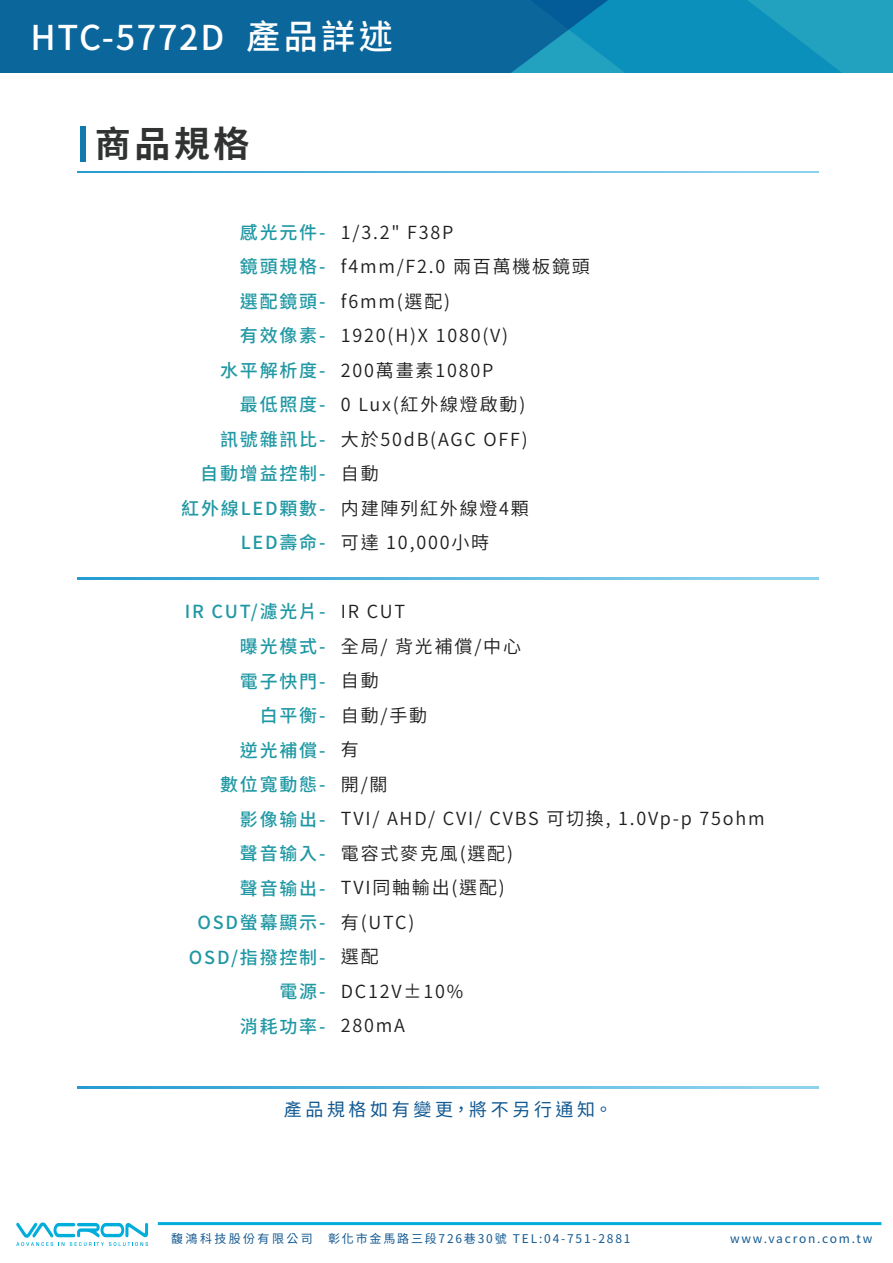
<style>
.page{position:relative;width:893px;height:1263px;background:#fff}
.page>*{position:absolute;margin:0;border:0;box-sizing:border-box;transform-origin:0 0}
.t1{font:700 36px "Noto Sans CJ Ktc";color:#313333}
.t2{font:500 34.2px "Noto Sans CJ Ktc";letter-spacing:.05em;color:#fff}
.t3{font:600 18px/34.5px "Noto Sans CJ Ktc";letter-spacing:.1em;color:#1e1e1e}
.t4{font:500 18px/34.5px "Noto Sans CJ Ktc";letter-spacing:.1em;color:#2098a4;text-align:right}
.t5{font:18px "Noto Sans Mono CJ Ktc";letter-spacing:.2em;color:#125992}
.t6{font:12px "Noto Sans CJ Ktc";letter-spacing:.15em;color:#125992}
.t7{font:12px "Noto Sans CJ Ktc";letter-spacing:.2em;color:#125992}
</style>
<div class="page">
<svg style="left:77px;top:578px;width:741px;height:1px"></svg>
<svg style="left:77px;top:1087px;width:741px;height:1px"></svg>
<svg style="left:754px;top:0;width:139px;height:73px;background:#1b9cbe"></svg>
<svg style="left:0;top:0;width:754px;height:73px;background:#0b71a3"></svg>
<svg style="left:77px;top:171px;width:741px;height:1px"></svg>
<div style="left:80px;top:127px;width:6px;height:35px;background:#127bae"></div>
<svg style="left:16px;top:1222px;width:132px;height:24px"></svg>
<hr style="left:158px;top:1222px;width:723px;height:3px;background:#00addb">
<h2 class="t2" style="left:31px;top:18px;width:364px">HTC-5772D 產品詳述</h2>
<h1 class="t1" style="left:95px;top:124px;width:156px">商品規格</h1>
<p class="t4" style="left:181px;top:215px;width:146px">感光元件-<br>鏡頭規格-<br>選配鏡頭-<br>有效像素-<br>水平解析度-<br>最低照度-<br>訊號雜訊比-<br>自動增益控制-紅外線LED顆數-<br>LED壽命-</p>
<p class="t3" style="left:341px;top:215px;width:250px">1/3.2" F38P<br>f4mm/F2.0 兩百萬機板鏡頭f6mm(選配)<br>1920(H)X 1080(V)<br>200萬畫素1080P<br>0 Lux(紅外線燈啟動)<br>大於50dB(AGC OFF)<br>自動<br>内建陣列紅外線燈4顆<br>可達 10,000小時</p>
<p class="t4" style="left:185px;top:595px;width:142px">IR CUT/濾光片-曝光模式-<br>電子快門-<br>白平衡-<br>逆光補償-<br>數位寬動態-<br>影像输出-<br>聲音输入-<br>聲音输出-<br>OSD螢幕顯示-<br>OSD/指撥控制-電源-<br>消耗功率-</p>
<p class="t3" style="left:341px;top:595px;width:425px">IR CUT<br>全局/ 背光補償/中心<br>自動<br>自動/手動<br>有<br>開/關<br>TVI/ AHD/ CVI/ CVBS 可切換, 1.0Vp-p 75ohm電容式麥克風(選配)<br>TVI同軸輸出(選配)<br>有(UTC)<br>選配<br>DC12V±10%<br>280mA</p>
<p class="t5" style="left:284px;top:1099px;width:330px">產品規格如有變更，將不另行通知。</p>
<p class="t7" style="left:171px;top:1232px;width:143px">馥鴻科技股份有限公司</p>
<p class="t6" style="left:328px;top:1232px;width:304px">彰化市金馬路三段726巷30號 TEL:04-751-2881</p>
<p class="t6" style="left:730px;top:1232px;width:144px">www.vacron.com.tw</p>
</div>
